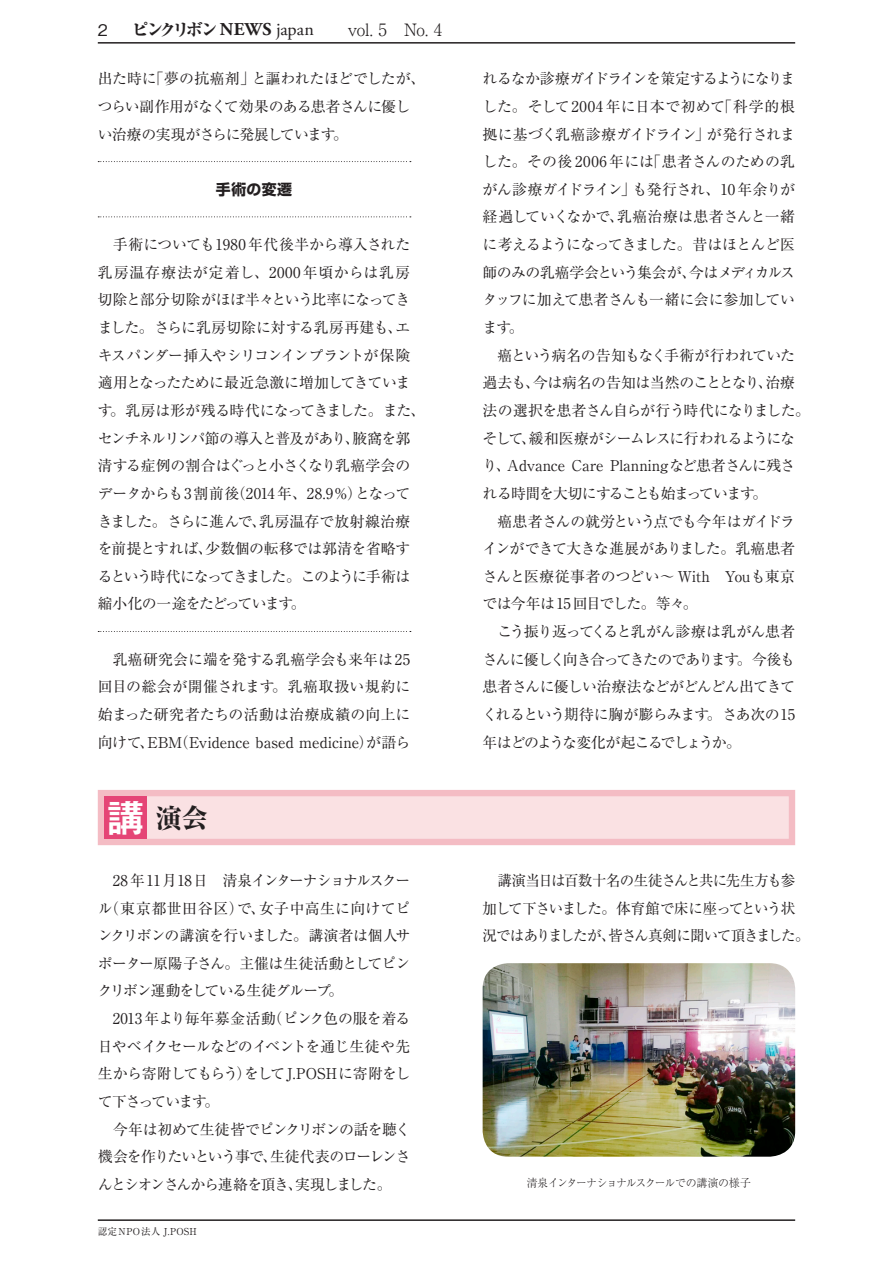
<style>
.page{position:relative;width:893px;height:1263px;background:#fff}
.page>*{position:absolute;margin:0;border:0;box-sizing:border-box;transform-origin:0 0}
.t1{font:800 26.55px "Ryumin Pro";color:#231f20}
.t2{font:300 16.95px "Ryumin Pro";color:#231f20}
.t3{font:500 15.9px "Gothic BBB Pro";color:#231f20}
.t4{font:14.85px/27.6px "Ryumin Pro";letter-spacing:-.04em;color:#231f20;text-align:justify}
.t5{font:14.85px/27.6px "Ryumin Pro";letter-spacing:-.07em;color:#231f20}
.t6{font:700 14.85px "Shin Go Pro";letter-spacing:.03em;color:#231f20}
.t7{font:300 11.1px "Ryumin Pro";letter-spacing:-.07em;color:#231f20}
.t8{font:9.6px "Ryumin Pro";letter-spacing:.025em;color:#231f20}
.s1{font-weight:800}
.s2{font-family:"Adobe Garamond Pro";font-weight:700;font-size:18px}
.s3{font-family:"Adobe Garamond Pro";font-weight:400;font-size:18px}
.s4{font-family:"Gothic BBB Pro";font-weight:500}
.s5{font-family:"Midashi Go Pro MB31";font-weight:400;font-size:39.3px;color:#fff}
</style>
<div class="page">
<hr style="left:98px;top:42px;width:697px;height:2px;background:#231f20">
<hr style="left:98px;top:1219px;width:697px;height:2px;background:#231f20">
<div style="left:98px;top:790px;width:697px;height:55px;background:#fae1e3;border:6px solid #f4bcc4"></div>
<div style="left:104px;top:796px;width:43px;height:43px;background:#e54576"></div>
<svg style="left:98px;top:161px;width:313px;height:1px"></svg>
<svg style="left:98px;top:216px;width:313px;height:1px"></svg>
<svg style="left:98px;top:631px;width:313px;height:1px"></svg>
<img style="left:483px;top:963px;width:312px;height:194px">
<p class="t3" style="left:98px;top:18px;width:12px">2</p>
<p class="t2" style="left:132px;top:16px;width:312px"><span class="s1">ピンクリボン</span><span class="s2">NEWS</span> <span class="s3">japan</span><span class="s4">　　</span>vol. 5　No. 4</p>
<p class="t4" style="left:98px;top:64px;width:329px;text-align:left">出た時に「夢の抗癌剤」と謳われたほどでしたが、つらい副作用がなくて効果のある患者さんに優しい治療の実現がさらに発展しています。</p>
<p class="t6" style="left:216px;top:177px;width:78px">手術の変遷</p>
<p class="t4" style="left:98px;top:230px;width:329px;text-align:left;text-indent:15px">手術についても1980年代後半から導入された乳房温存療法が定着し、2000年頃からは乳房切除と部分切除がほぼ半々という比率になってきました。さらに乳房切除に対する乳房再建も、エキスパンダー挿入やシリコンインプラントが保険適用となったために最近急激に増加してきています。乳房は形が残る時代になってきました。また、センチネルリンパ節の導入と普及があり、腋窩を郭清する症例の割合はぐっと小さくなり乳癌学会のデータからも3割前後（2014 年、28.9％）となってきました。さらに進んで、乳房温存で放射線治療を前提とすれば、少数個の転移では郭清を省略するという時代になってきました。このように手術は縮小化の一途をたどっています。</p>
<p class="t4" style="left:98px;top:644px;width:314px;text-indent:15px">乳癌研究会に端を発する乳癌学会も来年は25回目の総会が開催されます。乳癌取扱い規約に始まった研究者たちの活動は治療成績の向上に向けて、EBM（Evidence based medicine）が語ら</p>
<h1 class="t1" style="left:106px;top:797px;width:104px"><span class="s5">講</span>演会</h1>
<p class="t4" style="left:98px;top:865px;width:314px;text-indent:15px">28年11月18日　清泉インターナショナルスクール（東京都世田谷区）で、女子中高生に向けてピンクリボンの講演を行いました。講演者は個人サポーター原陽子さん。主催は生徒活動としてピンクリボン運動をしている生徒グループ。</p>
<p class="t4" style="left:98px;top:1004px;width:314px;text-indent:15px">2013 年より毎年募金活動（ピンク色の服を着る日やベイクセールなどのイベントを通じ生徒や先生から寄附してもらう）をしてJ.POSHに寄附をして下さっています。</p>
<p class="t4" style="left:98px;top:1114px;width:314px;text-indent:15px">今年は初めて生徒皆でピンクリボンの話を聴く機会を作りたいという事で、生徒代表のローレンさんとシオンさんから連絡を頂き、実現しました。</p>
<p class="t8" style="left:98px;top:1224px;width:101px">認定 NPO法人 J.POSH</p>
<p class="t4" style="left:483px;top:64px;width:314px">れるなか診療ガイドラインを策定するようになりました。そして2004年に日本で初めて「科学的根拠に基づく乳癌診療ガイドライン」が発行されました。その後 2006年には「患者さんのための乳がん診療ガイドライン」も発行され、10 年余りが経過していくなかで、乳癌治療は患者さんと一緒に考えるようになってきました。昔はほとんど医師のみの乳癌学会という集会が、今はメディカルスタッフに加えて患者さんも一緒に会に参加しています。</p>
<p class="t4" style="left:483px;top:340px;width:329px;text-align:left;text-indent:15px">癌という病名の告知もなく手術が行われていた過去も、今は病名の告知は当然のこととなり、治療法の選択を患者さん自らが行う時代になりました。そして、緩和医療がシームレスに行われるようになり、Advance Care Planningなど患者さんに残される時間を大切にすることも始まっています。</p>
<p class="t4" style="left:483px;top:506px;width:314px;text-indent:15px">癌患者さんの就労という点でも今年はガイドラインができて大きな進展がありました。乳癌患者さんと医療従事者のつどい～ With　Youも東京では今年は15回目でした。等々。</p>
<p class="t4" style="left:483px;top:617px;width:314px;text-indent:15px">こう振り返ってくると乳がん診療は乳がん患者さんに優しく向き合ってきたのであります。今後も患者さんに優しい治療法などがどんどん出てきてくれるという期待に胸が膨らみます。さあ次の15年はどのような変化が起こるでしょうか。</p>
<p class="t5" style="left:483px;top:865px;width:328px;text-indent:15px">講演当日は百数十名の生徒さんと共に先生方も参加して下さいました。体育館で床に座ってという状況ではありましたが、皆さん真剣に聞いて頂きました。</p>
<p class="t7" style="left:527px;top:1174px;width:226px">清泉インターナショナルスクールでの講演の様子</p>
</div>
